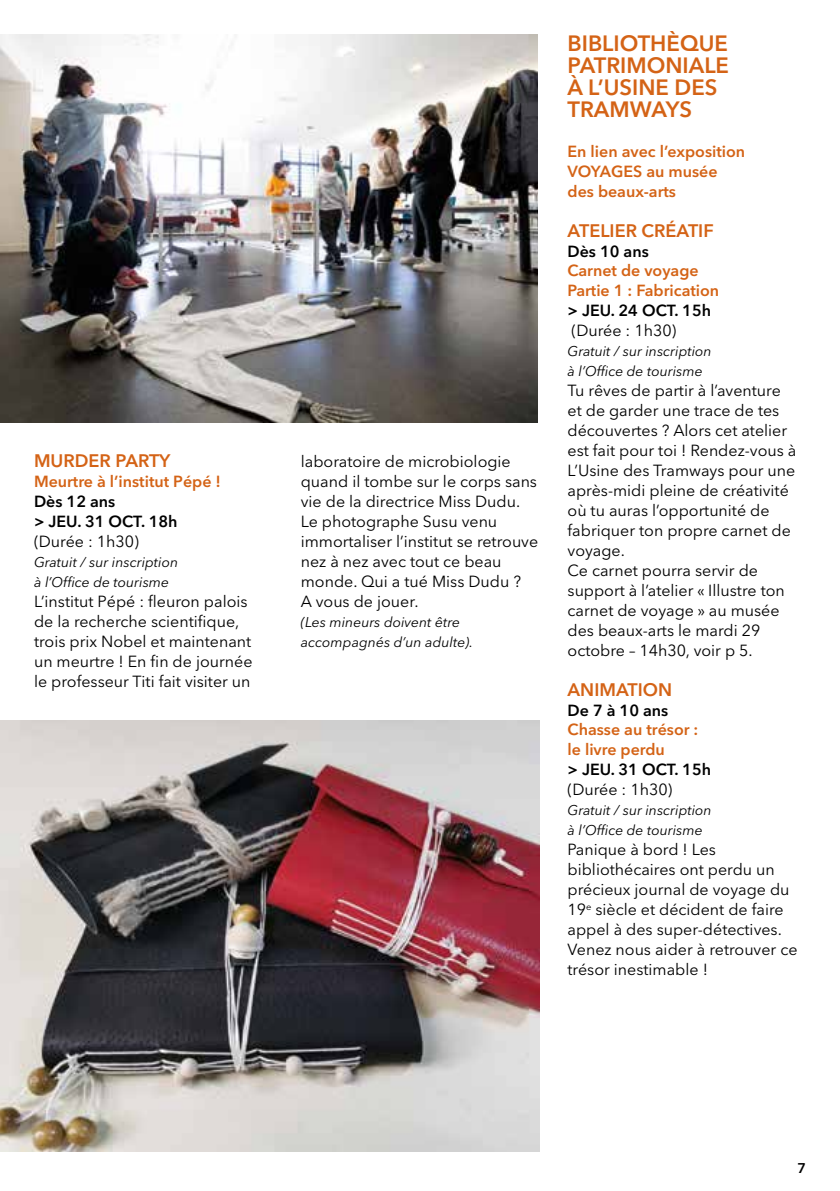
<style>
.page{position:relative;width:840px;height:1191px;background:#fff}
.page>*{position:absolute;margin:0;border:0;box-sizing:border-box;transform-origin:0 0}
.t1{font:600 22px/22px "Avenir Next LT Pro";color:#d46316}
.t2{font:600 18px "Avenir Next LT Pro";color:#d46316}
.t3{font:16px/20px "Avenir Next LT Pro";color:#000}
.t4{font:600 16px/20px "Avenir Next LT Pro";color:#d46316}
.t5{font:600 16px/20px "Avenir Next LT Pro";color:#000}
.t6{font:italic 14px/20px "Avenir Next LT Pro";color:#000}
.t7{font:600 14px "Avenir Next LT Pro";color:#000}
</style>
<div class="page">
<img style="left:0;top:720px;width:539px;height:431px">
<img style="left:0;top:34px;width:537px;height:388px">
<p class="t2" style="left:34px;top:449px;width:138px">MURDER PARTY</p>
<p class="t4" style="left:34px;top:471px;width:188px">Meurtre à l’institut Pépé !</p>
<p class="t5" style="left:34px;top:491px;width:145px">Dès 12 ans<br>&gt; JEU. 31 OCT. 18h</p>
<p class="t3" style="left:34px;top:531px;width:106px">(Durée : 1h30)</p>
<p class="t6" style="left:34px;top:552px;width:146px">Gratuit / sur inscription à l’Office de tourisme</p>
<p class="t3" style="left:34px;top:591px;width:220px">L’institut Pépé : fleuron palois de la recherche scientifique, trois prix Nobel et maintenant un meurtre ! En fin de journée le professeur Titi fait visiter un</p>
<p class="t3" style="left:300px;top:452px;width:239px">laboratoire de microbiologie quand il tombe sur le corps sans vie de la directrice Miss Dudu.<br>Le photographe Susu venu immortaliser l’institut se retrouve nez à nez avec tout ce beau monde. Qui a tué Miss Dudu ?<br>A vous de jouer.</p>
<p class="t6" style="left:300px;top:612px;width:174px">(Les mineurs doivent être accompagnés d’un adulte).</p>
<h1 class="t1" style="left:567px;top:32px;width:163px">BIBLIOTHÈQUE<br>PATRIMONIALE<br>À L’USINE DES<br>TRAMWAYS</h1>
<p class="t4" style="left:567px;top:141px;width:179px">En lien avec l’exposition<br>VOYAGES au musée des beaux-arts</p>
<p class="t2" style="left:567px;top:219px;width:147px">ATELIER CRÉATIF</p>
<p class="t5" style="left:567px;top:241px;width:83px">Dès 10 ans</p>
<p class="t4" style="left:567px;top:260px;width:153px">Carnet de voyage<br>Partie 1 : Fabrication</p>
<p class="t5" style="left:567px;top:300px;width:145px">&gt; JEU. 24 OCT. 15h</p>
<p class="t3" style="left:571px;top:320px;width:106px">(Durée : 1h30)</p>
<p class="t6" style="left:567px;top:341px;width:146px">Gratuit / sur inscription à l’Office de tourisme</p>
<p class="t3" style="left:567px;top:380px;width:230px">Tu rêves de partir à l’aventure et de garder une trace de tes découvertes ? Alors cet atelier est fait pour toi ! Rendez-vous à<br>L’Usine des Tramways pour une après-midi pleine de créativité où tu auras l’opportunité de fabriquer ton propre carnet de voyage.<br>Ce carnet pourra servir de support à l’atelier « Illustre ton carnet de voyage » au musée des beaux-arts le mardi 29 octobre – 14h30, voir p 5.</p>
<p class="t2" style="left:567px;top:678px;width:106px">ANIMATION</p>
<p class="t5" style="left:567px;top:700px;width:102px">De 7 à 10 ans</p>
<p class="t4" style="left:567px;top:719px;width:132px">Chasse au trésor : le livre perdu</p>
<p class="t5" style="left:567px;top:759px;width:145px">&gt; JEU. 31 OCT. 15h</p>
<p class="t3" style="left:567px;top:779px;width:106px">(Durée : 1h30)</p>
<p class="t6" style="left:567px;top:800px;width:146px">Gratuit / sur inscription à l’Office de tourisme</p>
<p class="t3" style="left:567px;top:839px;width:231px">Panique à bord ! Les bibliothécaires ont perdu un précieux journal de voyage du<br>19<sup>e</sup> siècle et décident de faire appel à des super-détectives.<br>Venez nous aider à retrouver ce trésor inestimable !</p>
<p class="t7" style="left:796px;top:1159px;width:10px">7</p>
</div>
